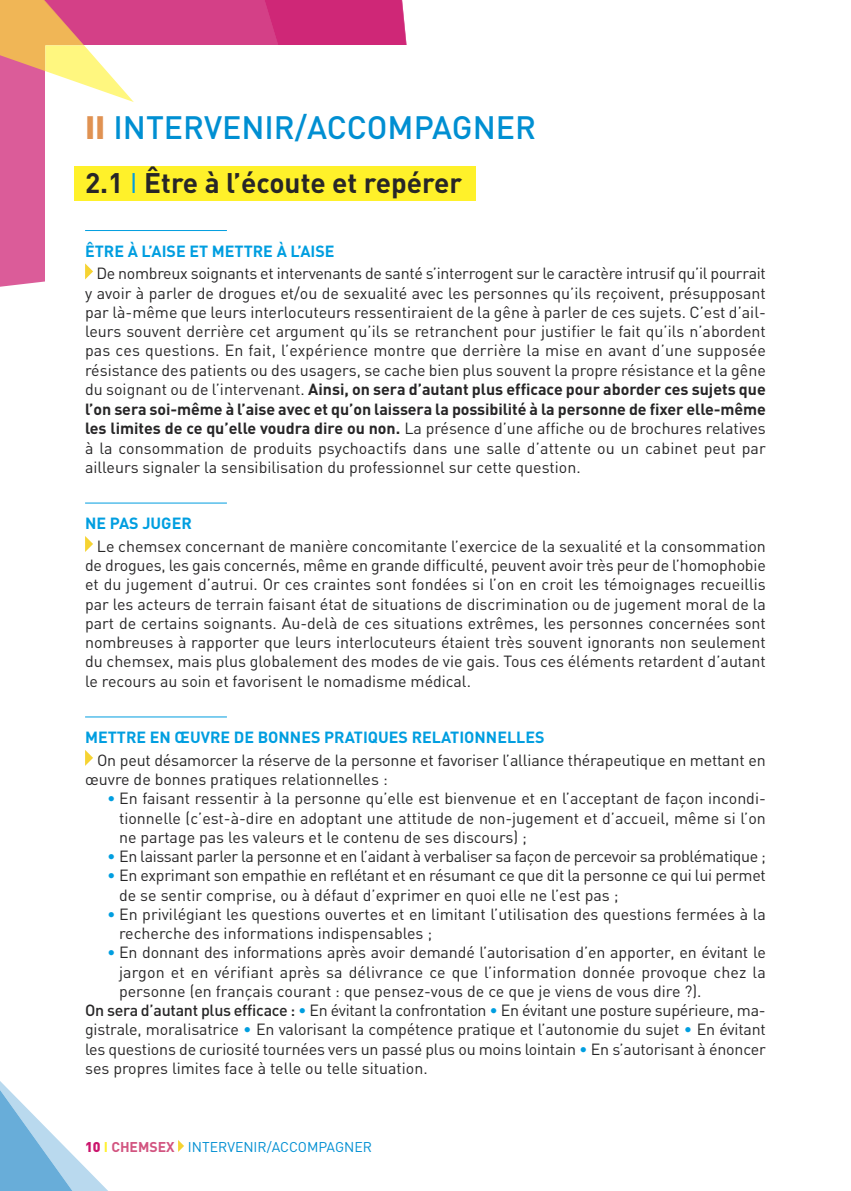
<style>
.page{position:relative;width:851px;height:1191px;background:#fff}
.page>*{position:absolute;margin:0;border:0;box-sizing:border-box;transform-origin:0 0}
.t1{font:500 32px "DIN";color:#008fd2}
.t2{font:700 28px "DIN";color:#272627}
.t3{font:16px/19.2px "DIN";letter-spacing:-.01em;color:#272627;text-align:justify}
.t4{font:700 16px "DIN";color:#009ee0}
.t5{font:16px "DIN";letter-spacing:.01em;color:#272627}
.t6{font:14px "DIN";color:#008fd2}
.s1{font-weight:900;color:#e09252}
.s2{font-weight:400;color:#009ee0}
.s3{font-weight:700}
.s4{color:#009ee0}
.s5{font-weight:500}
.s6{font-weight:900;color:#cb166d}
.s7{font-weight:700;color:#fff12a}
.s8{font-weight:700;color:#d25480}
</style>
<div class="page">
<div style="left:0;top:102px;width:45px;height:185px;background:#db5c99"></div>
<svg style="left:21px;top:0;width:235px;height:255px;background:#d64b8e"></svg>
<svg style="left:256px;top:0;width:151px;height:45px;background:#d02d7b"></svg>
<div style="left:45px;top:45px;width:701px;height:261px;background:#fff"></div>
<svg style="left:0;top:0;width:134px;height:102px"></svg>
<div style="left:74px;top:166px;width:401px;height:34px;background:#fff12a"></div>
<hr style="left:85px;top:230px;width:142px;height:1px;background:#009ee0">
<hr style="left:85px;top:502px;width:142px;height:1px;background:#009ee0">
<hr style="left:85px;top:716px;width:142px;height:1px;background:#009ee0">
<svg style="left:85px;top:263px;width:8px;height:16px"></svg>
<svg style="left:85px;top:536px;width:8px;height:16px"></svg>
<svg style="left:85px;top:750px;width:8px;height:16px"></svg>
<svg style="left:178px;top:1140px;width:6px;height:12px"></svg>
<svg style="left:0;top:1081px;width:108px;height:110px"></svg>
<h1 class="t1" style="left:85px;top:110px;width:452px"><span class="s1">II</span> INTERVENIR/ACCOMPAGNER</h1>
<h2 class="t2" style="left:85px;top:167px;width:378px">2.1 <span class="s2">I</span> Être à l’écoute et repérer</h2>
<p class="t4" style="left:85px;top:242px;width:251px">ÊTRE À L’AISE ET METTRE À L’AISE</p>
<p class="t3" style="left:85px;top:264px;width:682px;text-indent:11px">De nombreux soignants et intervenants de santé s’interrogent sur le caractère intrusif qu’il pourrait y avoir à parler de drogues et/ou de sexualité avec les personnes qu’ils reçoivent, présupposant par là-même que leurs interlocuteurs ressentiraient de la gêne à parler de ces sujets. C’est d’ail&shy;leurs souvent derrière cet argument qu’ils se retranchent pour justifier le fait qu’ils n’abordent pas ces questions. En fait, l’expérience montre que derrière la mise en avant d’une supposée résistance des patients ou des usagers, se cache bien plus souvent la propre résistance et la gêne du soignant ou de l’intervenant. <span class="s3">Ainsi, on sera d’autant plus efficace pour aborder ces sujets que l’on sera soi-même à l’aise avec et qu’on laissera la possibilité à la personne de fixer elle-même les limites de ce qu’elle voudra dire ou non.</span> La présence d’une affiche ou de brochures relatives à la consommation de produits psychoactifs dans une salle d’attente ou un cabinet peut par ailleurs signaler la sensibilisation du professionnel sur cette question.</p>
<p class="t4" style="left:85px;top:514px;width:108px">NE PAS JUGER</p>
<p class="t3" style="left:85px;top:537px;width:682px;text-indent:12px">Le chemsex concernant de manière concomitante l’exercice de la sexualité et la consommation de drogues, les gais concernés, même en grande difficulté, peuvent avoir très peur de l’homophobie et du jugement d’autrui. Or ces craintes sont fondées si l’on en croit les témoignages recueillis par les acteurs de terrain faisant état de situations de discrimination ou de jugement moral de la part de certains soignants. Au-delà de ces situations extrêmes, les personnes concernées sont nombreuses à rapporter que leurs interlocuteurs étaient très souvent ignorants non seulement du chemsex, mais plus globalement des modes de vie gais. Tous ces éléments retardent d’autant le recours au soin et favorisent le nomadisme médical.</p>
<p class="t4" style="left:85px;top:728px;width:461px">METTRE EN ŒUVRE DE BONNES PRATIQUES RELATIONNELLES</p>
<p class="t3" style="left:85px;top:750px;width:682px;text-indent:12px">On peut désamorcer la réserve de la personne et favoriser l’alliance thérapeutique en mettant en œuvre de bonnes pratiques relationnelles :</p>
<p class="t3" style="left:119px;top:789px;width:648px;text-indent:-12px"><span class="s4">•</span> En faisant ressentir à la personne qu’elle est bienvenue et en l’acceptant de façon incondi&shy;tionnelle (c’est-à-dire en adoptant une attitude de non-jugement et d’accueil, même si l’on ne partage pas les valeurs et le contenu de ses discours) ;</p>
<p class="t3" style="left:107px;top:847px;width:660px"><span class="s4">•</span> En laissant parler la personne et en l’aidant à verbaliser sa façon de percevoir sa problématique ;</p>
<p class="t3" style="left:119px;top:866px;width:648px;text-indent:-12px"><span class="s4">•</span> En exprimant son empathie en reflétant et en résumant ce que dit la personne ce qui lui permet de se sentir comprise, ou à défaut d’exprimer en quoi elle ne l’est pas ;</p>
<p class="t3" style="left:119px;top:904px;width:648px;text-indent:-12px"><span class="s4">•</span> En privilégiant les questions ouvertes et en limitant l’utilisation des questions fermées à la recherche des informations indispensables ;</p>
<p class="t3" style="left:107px;top:943px;width:660px"><span class="s4">•</span> En donnant des informations après avoir demandé l’autorisation d’en apporter, en évitant le</p>
<p class="t5" style="left:119px;top:962px;width:648px">jargon et en vérifiant après sa délivrance ce que l’information donnée provoque chez la</p>
<p class="t3" style="left:119px;top:981px;width:584px">personne (en français courant : que pensez-vous de ce que je viens de vous dire ?).</p>
<p class="t3" style="left:85px;top:1001px;width:682px"><span class="s5">On sera d’autant plus efficace :</span> <span class="s4">•</span> En évitant la confrontation <span class="s4">•</span> En évitant une posture supérieure, ma-</p>
<p class="t3" style="left:85px;top:1020px;width:682px">gistrale, moralisatrice <span class="s4">•</span> En valorisant la compétence pratique et l’autonomie du sujet <span class="s4">•</span> En évitant</p>
<p class="t3" style="left:85px;top:1039px;width:682px">les questions de curiosité tournées vers un passé plus ou moins lointain <span class="s4">•</span> En s’autorisant à énoncer</p>
<p class="t3" style="left:85px;top:1058px;width:344px">ses propres limites face à telle ou telle situation.</p>
<p class="t6" style="left:85px;top:1139px;width:288px"><span class="s6">10</span> <span class="s7">I</span> <span class="s8">CHEMSEX</span> INTERVENIR/ACCOMPAGNER</p>
</div>
